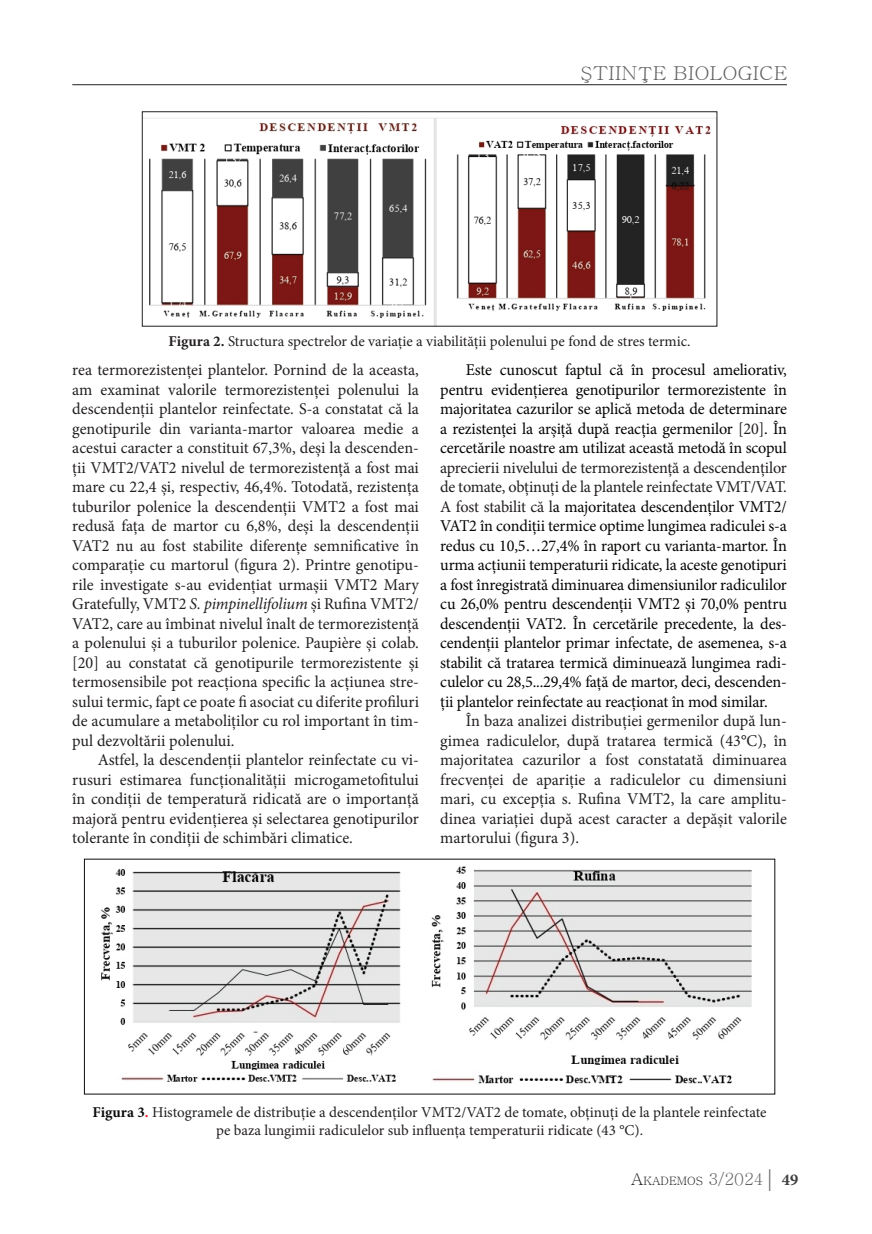
<style>
.page{position:relative;width:872px;height:1234px;background:#fff}
.page>*{position:absolute;margin:0;border:0;box-sizing:border-box;transform-origin:0 0}
.t1{font:19.2px "Batang";color:#636366;scale:1.06 1}
.t2{font:16.5px/19.5px "Minion Pro";color:#231f20;text-align:justify}
.t3{font:16.5px/19.5px "Minion Pro";letter-spacing:-.01em;color:#040503;text-align:justify}
.t4{font:15px/18px "Minion Pro";color:#231f20;text-align:center}
.t5{font:11.55px "Batang";color:#231f20}
.s1{font-weight:700}
.s2{font-style:italic}
.s3{color:#231f20}
.s4{font-weight:700;color:#0b0c0b}
.s5{font-weight:700;color:#ee1f23}
.s6{font-size:16.5px}
.s7{font-size:16.5px;color:#636366}
.s8{font-family:"Garamond";font-size:24px;color:#636366}
.s9{font-family:"Minion Pro";font-weight:700;font-size:16.5px;color:#3e3e3f}
</style>
<div class="page">
<hr style="left:72px;top:84px;width:715px;height:1px;background:#231f20">
<img style="left:144px;top:117px;width:571px;height:207px">
<div style="left:142px;top:111px;width:575px;height:215px;border:1px solid #231f20"></div>
<img style="left:101px;top:866px;width:651px;height:218px">
<p class="t1" style="left:580px;top:64px;width:197px">ŞTIINŢE BIOLOGICE</p>
<p class="t4" style="left:168px;top:332px;width:524px"><span class="s1">Figura 2.</span> Structura spectrelor de variație a viabilității polenului pe fond de stres termic.</p>
<p class="t2" style="left:72px;top:360px;width:348px">rea termorezistenței plantelor. Pornind de la aceasta, am examinat valorile termorezistenței polenului la descendenții plantelor reinfectate. S-a constatat că la genotipurile din varianta-martor valoarea medie a acestui caracter a constituit 67,3%, deși la descenden&shy;ții VMT2/VAT2 nivelul de termorezistență a fost mai mare cu 22,4 și, respectiv, 46,4%. Totodată, rezistența tuburilor polenice la descendenții VMT2 a fost mai redusă fața de martor cu 6,8%, deși la descendenții VAT2 nu au fost stabilite diferențe semnificative în comparație cu martorul (figura 2). Printre genotipu&shy;rile investigate s-au evidențiat urmașii VMT2 Mary Gratefully, VMT2 <span class="s2">S. pimpinellifolium</span> și Rufina VMT2/ VAT2, care au îmbinat nivelul înalt de termorezistență a polenului și a tuburilor polenice. Paupière și colab. [20] au constatat că genotipurile termorezistente și termosensibile pot reacționa specific la acțiunea stre&shy;sului termic, fapt ce poate fi asociat cu diferite profiluri de acumulare a metaboliților cu rol important în tim&shy;pul dezvoltării polenului.</p>
<p class="t2" style="left:72px;top:750px;width:348px;text-indent:26px">Astfel, la descendenții plantelor reinfectate cu vi&shy;rusuri estimarea funcționalității microgametofitului în condiții de temperatură ridicată are o importanță majoră pentru evidențierea și selectarea genotipurilor tolerante în condiții de schimbări climatice.</p>
<p class="t3" style="left:440px;top:360px;width:348px;text-indent:26px">Este cunoscut faptul că în procesul ameliorativ, pentru evidențierea genotipurilor termorezistente în majoritatea cazurilor se aplică metoda de determinare a rezistenței la arșiță după reacția germenilor <span class="s3">[20]</span>. În cercetările noastre am utilizat această metodă în scopul</p>
<p class="t3" style="left:440px;top:457px;width:348px"><span class="s3">aprecierii nivelului de termorezistență a descendenților de tomate, obținuți de la plantele reinfectate VMT/VAT.<br>A fost stabilit că l</span>a majoritatea descendenților VMT2/ VAT2 în condiții termice optime lungimea radiculei s-a redus cu 10,5…27,4% în raport cu varianta-martor. În urma acțiunii temperaturii ridicate, la aceste genotipuri a fost înregistrată diminuarea dimensiunilor radiculilor cu 26,0% pentru descendenții VMT2 și 70,0% pentru descendenții VAT2. În cercetările precedente, la des&shy;cendenții plantelor primar infectate, de asemenea, s-a stabilit că tratarea termică diminuează lungimea radi&shy;culelor cu 28,5...29,4% față de martor, deci, descenden&shy;ții plantelor reinfectate au reacționat în mod similar.</p>
<p class="t2" style="left:440px;top:711px;width:348px;text-indent:26px">În baza analizei distribuției germenilor după lun&shy;gimea radiculelor, după tratarea termică (43°C), în majoritatea cazurilor a fost constatată diminuarea frecvenței de apariție a radiculelor cu dimensiuni mari, cu excepția s. Rufina VMT2, la care amplitu&shy;dinea variației după acest caracter a depășit valorile martorului (figura 3).</p>
<p class="t4" style="left:93px;top:1103px;width:675px"><span class="s4">Figura 3</span><span class="s5">.</span> Histogramele de distribuție a descendenților VMT2/VAT2 de tomate, obținuți de la plantele reinfectate pe baza lungimii radiculelor sub influența temperaturii ridicate (43 °C).</p>
<p class="t5" style="left:631px;top:1175px;width:168px"><span class="s6">A</span>KADEMOS <span class="s7">3/2024</span><span class="s8">|</span> <span class="s9">49</span></p>
</div>
